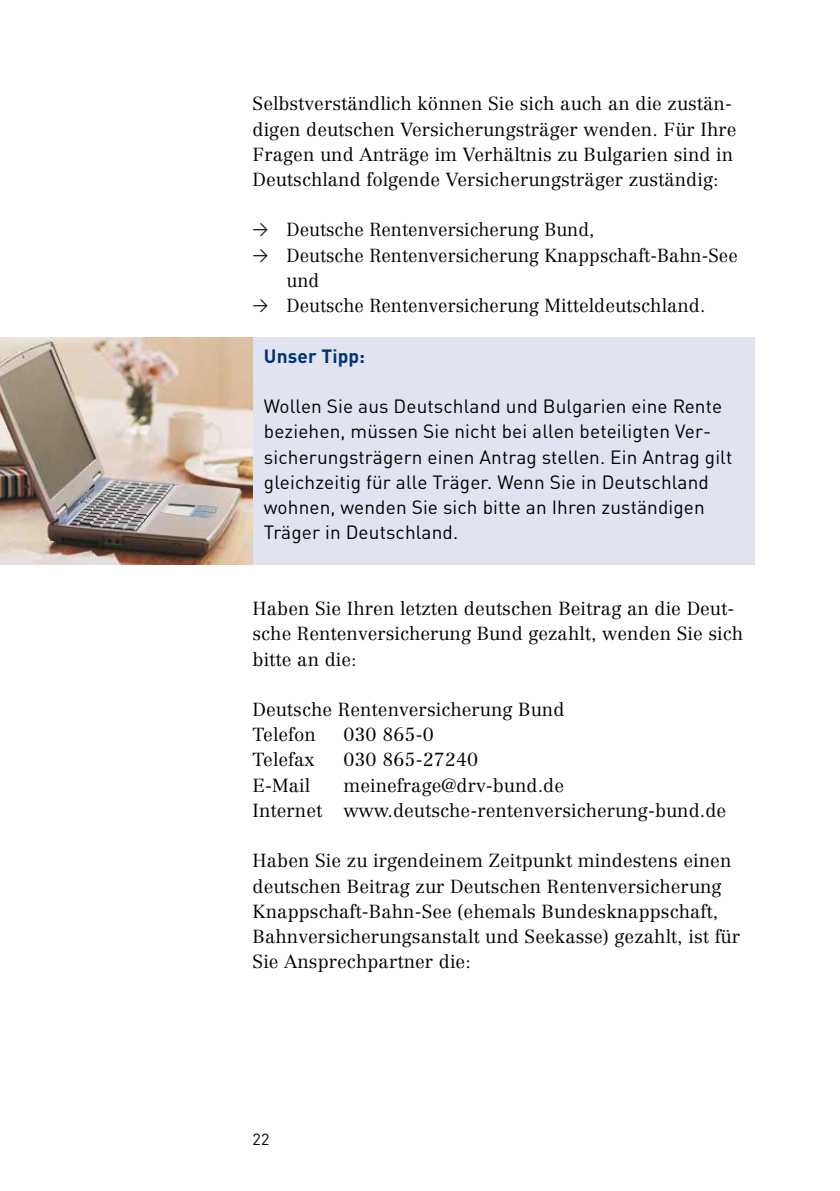
<style>
.page{position:relative;width:840px;height:1191px;background:#fff}
.page>*{position:absolute;margin:0;border:0;box-sizing:border-box;transform-origin:0 0}
.t1{font:19px/25.2px "DIN Pro";letter-spacing:.005em;color:#000}
.t2{font:700 19px "DIN Pro";letter-spacing:.005em;color:#003472}
.t3{font:300 18.6px/25.2px "Centennial LT Pro";letter-spacing:.005em;color:#000}
.t4{font:16px "DIN Pro";color:#000}
.s1{font-family:"DIN Regular Alternate";font-weight:400;font-size:16px}
</style>
<div class="page">
<div style="left:252px;top:337px;width:502px;height:227px;background:#e2e3f0"></div>
<img style="left:0;top:337px;width:252px;height:227px">
<p class="t3" style="left:252px;top:91px;width:485px">Selbstverständlich können Sie sich auch an die zustän&shy;digen deutschen Versicherungsträger wenden. Für Ihre Fragen und Anträge im Verhältnis zu Bulgarien sind in Deutschland folgende Versicherungsträger zuständig:</p>
<p class="t3" style="left:252px;top:217px;width:343px"><span class="s1">&gt;</span> Deutsche Rentenversicherung Bund,</p>
<p class="t3" style="left:286px;top:242px;width:452px;text-indent:-34px"><span class="s1">&gt;</span> Deutsche Rentenversicherung Knappschaft-Bahn-See und</p>
<p class="t3" style="left:252px;top:293px;width:454px"><span class="s1">&gt;</span> Deutsche Rentenversicherung Mitteldeutschland.</p>
<h3 class="t2" style="left:264px;top:340px;width:103px">Unser Tipp:</h3>
<p class="t1" style="left:264px;top:392px;width:469px">Wollen Sie aus Deutschland und Bulgarien eine Rente beziehen, müssen Sie nicht bei allen beteiligten Ver&shy;sicherungsträgern einen Antrag stellen. Ein Antrag gilt gleichzeitig für alle Träger. Wenn Sie in Deutschland wohnen, wenden Sie sich bitte an Ihren zuständigen Träger in Deutschland.</p>
<p class="t3" style="left:252px;top:596px;width:492px">Haben Sie Ihren letzten deutschen Beitrag an die Deut&shy;sche Rentenversicherung Bund gezahlt, wenden Sie sich bitte an die:</p>
<p class="t3" style="left:252px;top:697px;width:313px">Deutsche Rentenversicherung Bund</p>
<p class="t3" style="left:252px;top:722px;width:65px">Telefon</p>
<p class="t3" style="left:343px;top:722px;width:92px">030 865-0</p>
<p class="t3" style="left:252px;top:747px;width:63px">Telefax</p>
<p class="t3" style="left:343px;top:747px;width:136px">030 865-27240</p>
<p class="t3" style="left:252px;top:772px;width:59px">E-Mail</p>
<p class="t3" style="left:343px;top:772px;width:222px">meinefrage@drv-bund.de</p>
<p class="t3" style="left:252px;top:797px;width:475px">Internet www.deutsche-rentenversicherung-bund.de</p>
<p class="t3" style="left:252px;top:848px;width:488px">Haben Sie zu irgendeinem Zeitpunkt mindestens einen deutschen Beitrag zur Deutschen Rentenversicherung Knappschaft-Bahn-See (ehemals Bundesknappschaft, Bahn versicherungsanstalt und Seekasse) gezahlt, ist für Sie Ansprechpartner die:</p>
<p class="t4" style="left:252px;top:1126px;width:18px">22</p>
</div>
